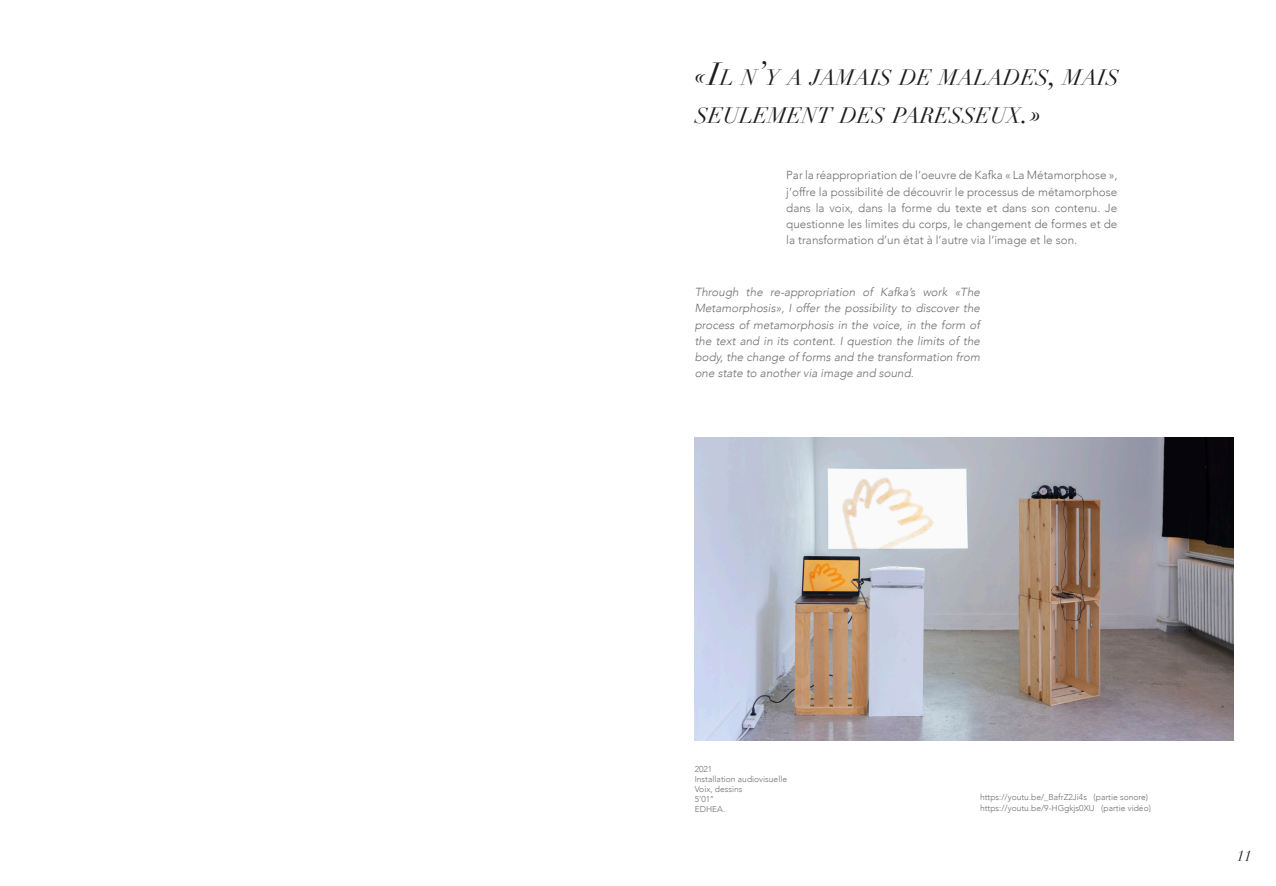
<style>
.page{position:relative;width:1276px;height:886px;background:#fff}
.page>*{position:absolute;margin:0;border:0;box-sizing:border-box;transform-origin:0 0}
.t1{font:italic 21.88px/37.5px "Didot";color:#1d1d1b}
.t2{font:italic 15px "Didot LT Std";color:#1d1d1b}
.t3{font:300 11.75px/16.2px "Avenir";color:#70706f;text-align:justify}
.t4{font:italic 300 11.75px/16.2px "Avenir";color:#70706f;text-align:justify}
.t5{font:300 8.5px/10px "Avenir";color:#70706f}
.s1{font-size:31.25px}
</style>
<div class="page">
<img style="left:694px;top:438px;width:539px;height:302px">
<h1 class="t1" style="left:695px;top:59px;width:425px"><span class="s1">«I</span>L N<span class="s1">’</span>Y A JAMAIS DE MALADES<span class="s1">,</span> MAIS<br>SEULEMENT DES PARESSEUX<span class="s1">.»</span></h1>
<p class="t3" style="left:786px;top:167px;width:333px">Par la réappropriation de l’oeuvre de Kafka « La Métamorphose », j’offre la possibilité de découvrir le processus de métamorphose dans la voix, dans la forme du texte et dans son contenu. Je questionne les limites du corps, le changement de formes et de la transformation d’un état à l’autre via l’image et le son.</p>
<p class="t4" style="left:694px;top:284px;width:287px">Through the re-appropriation of Kafka’s work «The Metamorphosis», I offer the possibility to discover the process of metamorphosis in the voice, in the form of the text and in its content. I question the limits of the body, the change of forms and the transformation from one state to another via image and sound.</p>
<p class="t5" style="left:694px;top:764px;width:94px">2021<br>Installation audiovisuelle<br>Voix, dessins<br>5’01’’<br>EDHEA.</p>
<p class="t5" style="left:980px;top:792px;width:170px">https://youtu.be/_BafrZ2Ji4s (partie sonore)</p>
<p class="t5" style="left:980px;top:803px;width:172px">https://youtu.be/9-HGgkjs0XU (partie vidéo)</p>
<p class="t2" style="left:1236px;top:847px;width:16px">11</p>
</div>
